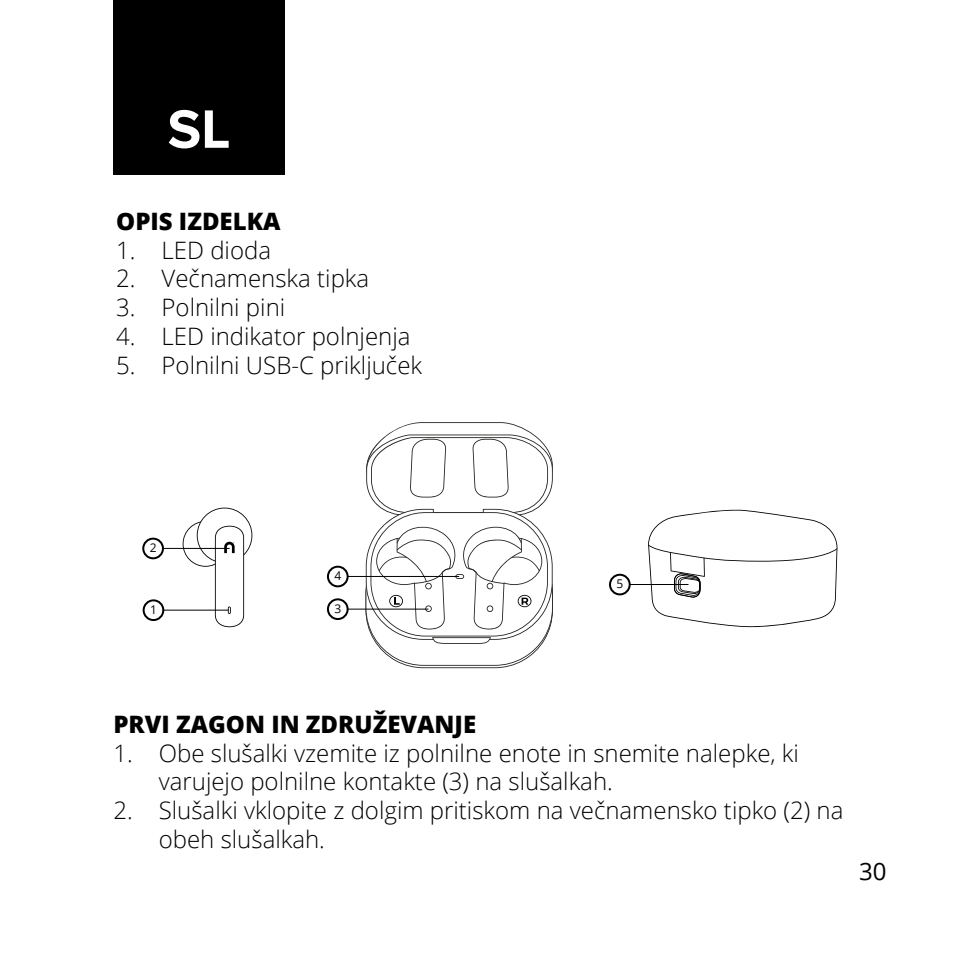
<style>
.page{position:relative;width:964px;height:964px;background:#fff}
.page>*{position:absolute;margin:0;border:0;box-sizing:border-box;transform-origin:0 0}
.t1{font:700 56px "Proxima Nova";color:#fff}
.t2{font:300 24px/28.8px "Open Sans";color:#000}
.t3{font:800 24px "Open Sans";color:#000}
.t4{font:24px "Open Sans";color:#000}
.t5{font:12px "Open Sans";color:#000}
</style>
<div class="page">
<svg style="left:183px;top:507px;width:69px;height:120px"></svg>
<svg style="left:648px;top:509px;width:189px;height:118px"></svg>
<svg style="left:365px;top:422px;width:188px;height:246px"></svg>
<div style="left:143px;top:599px;width:21px;height:22px;border:2px solid #000;border-radius:50%"></div>
<div style="left:327px;top:598px;width:22px;height:22px;border:2px solid #000;border-radius:50%"></div>
<div style="left:609px;top:574px;width:22px;height:21px;border:2px solid #000;border-radius:50%"></div>
<div style="left:327px;top:566px;width:22px;height:21px;border:2px solid #000;border-radius:50%"></div>
<hr style="left:163px;top:609px;width:66px;height:2px;background:#000">
<hr style="left:347px;top:608px;width:81px;height:2px;background:#000">
<hr style="left:629px;top:584px;width:59px;height:1px;background:#000">
<hr style="left:347px;top:576px;width:112px;height:1px;background:#000">
<div style="left:142px;top:538px;width:22px;height:21px;border:2px solid #000;border-radius:50%"></div>
<hr style="left:164px;top:548px;width:66px;height:1px;background:#000">
<div style="left:113px;top:0;width:172px;height:174px;background:#000"></div>
<p class="t1" style="left:168px;top:87px;width:64px">SL</p>
<p class="t3" style="left:116px;top:203px;width:166px">OPIS IZDELKA</p>
<p class="t2" style="left:116px;top:235px;width:156px">1. LED dioda</p>
<p class="t2" style="left:116px;top:264px;width:255px">2. Večnamenska tipka</p>
<p class="t2" style="left:116px;top:292px;width:171px">3. Polnilni pini</p>
<p class="t2" style="left:116px;top:321px;width:296px">4. LED indikator polnjenja</p>
<p class="t2" style="left:116px;top:350px;width:307px">5. Polnilni USB-C priključek</p>
<p class="t5" style="left:150px;top:540px;width:8px">2</p>
<p class="t5" style="left:334px;top:568px;width:8px">4</p>
<p class="t5" style="left:150px;top:601px;width:8px">1</p>
<p class="t5" style="left:334px;top:600px;width:8px">3</p>
<p class="t5" style="left:616px;top:576px;width:8px">5</p>
<p class="t3" style="left:113px;top:706px;width:364px">PRVI ZAGON IN ZDRUŽEVANJE</p>
<p class="t2" style="left:159px;top:738px;width:642px;text-indent:-45px">1. Obe slušalki vzemite iz polnilne enote in snemite nalepke, ki varujejo polnilne kontakte (3) na slušalkah.</p>
<p class="t2" style="left:159px;top:795px;width:686px;text-indent:-45px">2. Slušalki vklopite z dolgim pritiskom na večnamensko tipko (2) na obeh slušalkah.</p>
<p class="t4" style="left:859px;top:855px;width:29px">30</p>
</div>
